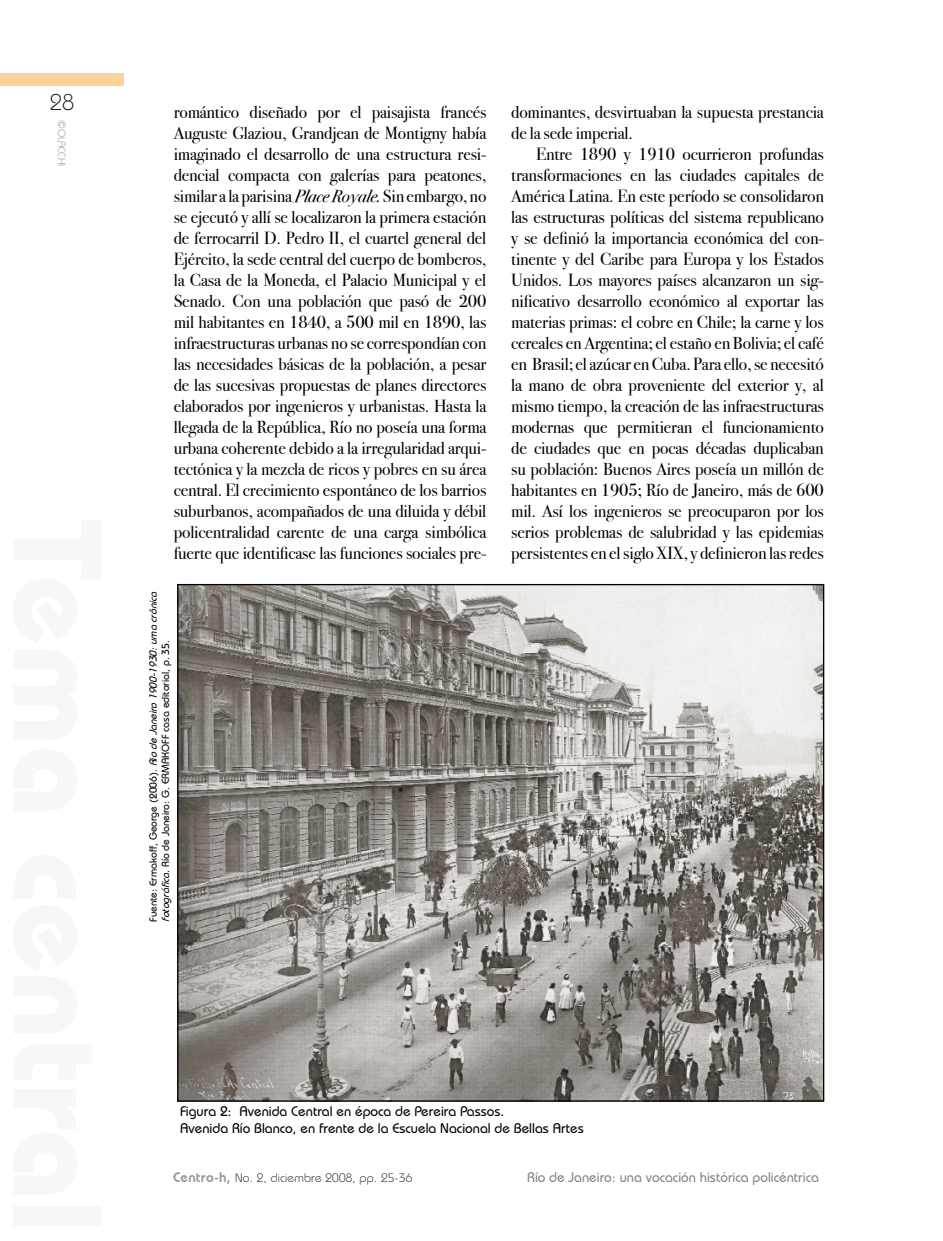
<style>
.page{position:relative;width:943px;height:1241px;background:#fff}
.page>*{position:absolute;margin:0;border:0;box-sizing:border-box;transform-origin:0 0}
.t1{font:300 22.75px "Bauhaus IT Cby BT";color:#000}
.t2{font:17.5px/21px "Bodoni Svty Two ITCTT Book";letter-spacing:-.01em;color:#000;text-align:justify}
.t3{font:500 14px/16.8px "Bauhaus IT Cby BT";color:#000}
.t4{font:500 14px "Bauhaus IT Cby BT";color:#89847f}
.t5{font:300 12.25px "Bauhaus IT Cby BT";letter-spacing:.02em;color:#000}
.t6{font:500 10.5px/12.6px "Bauhaus IT Cby BT";color:#000}
.t7{font:300 10.5px "Bauhaus IT Cby BT";color:#89847f}
.s1{font-family:"Bodoni Svty Two ITCTT Book Ita"}
.s2{font-style:italic}
.s3{font-weight:600;font-size:14px;color:#9a9692}
</style>
<div class="page">
<div style="left:0;top:73px;width:124px;height:12px;background:#fcd19c"></div>
<img style="left:179px;top:586px;width:643px;height:513px">
<h1 class="t1" style="left:50px;top:88px;width:26px">28</h1>
<p class="t7" style="left:68px;top:120px;width:47px;rotate:90deg">©OLACCHI</p>
<p class="t2" style="left:174px;top:100px;width:314px">romántico diseñado por el paisajista francés Auguste Glaziou, Grandjean de Montigny había imaginado el desarrollo de una estructura resi&shy;dencial compacta con galerías para peatones, similar a la parisina <span class="s1">Place Royale.</span> Sin embargo, no se ejecutó y allí se localizaron la primera estación de ferrocarril D. Pedro II, el cuartel general del Ejército, la sede central del cuerpo de bomberos, la Casa de la Moneda, el Palacio Municipal y el Senado. Con una población que pasó de 200 mil habitantes en 1840, a 500 mil en 1890, las infraestructuras urbanas no se correspondían con las necesidades básicas de la población, a pesar de las sucesivas propuestas de planes directores elaborados por ingenieros y urbanistas. Hasta la llegada de la República, Río no poseía una forma urbana coherente debido a la irregularidad arqui&shy;tectónica y la mezcla de ricos y pobres en su área central. El crecimiento espontáneo de los barrios suburbanos, acompañados de una diluida y débil policentralidad carente de una carga simbólica fuerte que identificase las funciones sociales pre-</p>
<p class="t2" style="left:511px;top:100px;width:314px">dominantes, desvirtuaban la supuesta prestancia de la sede imperial.</p>
<p class="t2" style="left:511px;top:142px;width:314px;text-indent:25px">Entre 1890 y 1910 ocurrieron profundas transformaciones en las ciudades capitales de América Latina. En este período se consolidaron las estructuras políticas del sistema republicano y se definió la importancia económica del con&shy;tinente y del Caribe para Europa y los Estados Unidos. Los mayores países alcanzaron un sig&shy;nificativo desarrollo económico al exportar las materias primas: el cobre en Chile; la carne y los cereales en Argentina; el estaño en Bolivia; el café en Brasil; el azúcar en Cuba. Para ello, se necesitó la mano de obra proveniente del exterior y, al mismo tiempo, la creación de las infraestructuras modernas que permitieran el funcionamiento de ciudades que en pocas décadas duplicaban su población: Buenos Aires poseía un millón de habitantes en 1905; Río de Janeiro, más de 600 mil. Así los ingenieros se preocuparon por los serios problemas de salubridad y las epidemias persistentes en el siglo XIX, y definieron las redes</p>
<p class="t6" style="left:147px;top:921px;width:334px;rotate:-90deg">Fu e n te : E rm a ko ff, Geo rg e ( 20 0 6) . <span class="s2">RiodeJaneiro1900-1930:umacrônica fotográfica.</span>Río de Janeiro: G. ERMAKOFF casa editorial, p. 35.</p>
<p class="t3" style="left:180px;top:1102px;width:405px">Figura 2: Avenida Central en época de Pereira Passos.<br>Avenida Río Blanco, en frente de la Escuela Nacional de Bellas Artes</p>
<p class="t5" style="left:173px;top:1169px;width:240px"><span class="s3">Centro-h,</span> No. 2, diciembre 2008, pp. 25-36</p>
<p class="t4" style="left:527px;top:1168px;width:293px">Río de Janeiro: una vocación histórica policéntrica</p>
</div>
